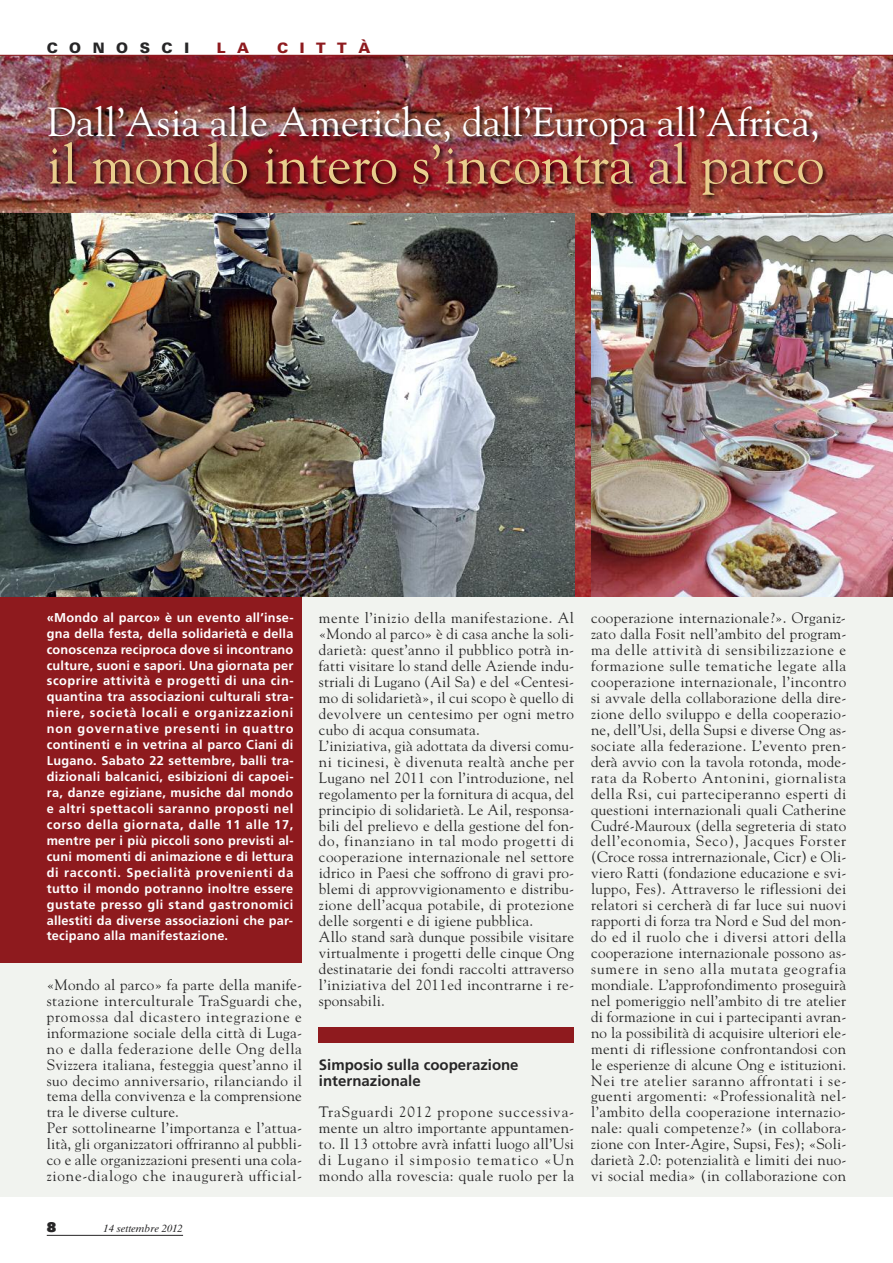
<style>
.page{position:relative;width:893px;height:1263px;background:#fff}
.page>*{position:absolute;margin:0;border:0;box-sizing:border-box;transform-origin:0 0}
.t1{font:55.5px "Goudy";color:#e9cd8d}
.t2{font:40.5px "Goudy";color:#fff}
.t3{font:15px/15.9px "Goudy";letter-spacing:.015em;color:#272627}
.t4{font:700 15px/15.9px "Frutiger";color:#272627}
.t5{font:900 14.4px "Univers";letter-spacing:.8em;color:#272627}
.t6{font:900 14.4px "Univers";letter-spacing:.8em;color:#8e1a1e}
.t7{font:900 13.5px "Univers";color:#272627}
.t8{font:700 12.75px/15.9px "Frutiger";letter-spacing:.015em;color:#fff;text-align:justify}
.t9{font:italic 10.5px "Times Ten";color:#272627}
</style>
<div class="page">
<hr style="left:47px;top:1235px;width:136px;height:1px;background:#272627">
<div style="left:0;top:55px;width:893px;height:1142px;background:#f1f3ef"></div>
<img style="left:0;top:56px;width:893px;height:540px">
<div style="left:0;top:596px;width:302px;height:367px;background:#8e1a1e"></div>
<hr style="left:0;top:55px;width:893px;height:1px;background:#8e1a1e">
<img style="left:23px;top:91px;width:853px;height:138px">
<img style="left:0;top:214px;width:574px;height:382px">
<img style="left:591px;top:214px;width:302px;height:382px">
<div style="left:319px;top:1026px;width:255px;height:16px;background:#8e1a1e"></div>
<p class="t5" style="left:47px;top:43px;width:144px">CONOSCI</p>
<p class="t6" style="left:217px;top:43px;width:34px">L A</p>
<p class="t6" style="left:277px;top:43px;width:95px">CITTÀ</p>
<h2 class="t2" style="left:47px;top:98px;width:774px">Dall’Asia alle Americhe, dall’Europa all’Africa,</h2>
<h1 class="t1" style="left:47px;top:132px;width:779px">il mondo intero s’incontra al parco</h1>
<p class="t8" style="left:47px;top:610px;width:248px">«Mondo al parco» è un evento all’inse&shy;gna della festa, della solidarietà e della conoscenza reciproca dove si incontrano culture, suoni e sapori. Una giornata per scoprire attività e progetti di una cin&shy;quantina tra associazioni culturali stra&shy;niere, società locali e organizzazioni non governative presenti in quattro continenti e in vetrina al parco Ciani di Lugano. Sabato 22 settembre, balli tra&shy;dizionali balcanici, esibizioni di capoei&shy;ra, danze egiziane, musiche dal mondo e altri spettacoli saranno proposti nel corso della giornata, dalle 11 alle 17, mentre per i più piccoli sono previsti al&shy;cuni momenti di animazione e di lettura di racconti. Specialità provenienti da tutto il mondo potranno inoltre essere gustate presso gli stand gastronomici allestiti da diverse associazioni che par&shy;tecipano alla manifestazione.</p>
<p class="t3" style="left:47px;top:977px;width:257px">«Mondo al parco» fa parte della manife&shy;stazione interculturale TraSguardi che, promossa dal dicastero integrazione e informazione sociale della città di Luga&shy;no e dalla federazione delle Ong della Svizzera italiana, festeggia quest’anno il suo decimo anniversario, rilanciando il tema della convivenza e la comprensione tra le diverse culture.<br>Per sottolinearne l’importanza e l’attua&shy;lità, gli organizzatori offriranno al pubbli&shy;co e alle organizzazioni presenti una cola&shy;zione-dialogo che inaugurerà ufficial-</p>
<p class="t7" style="left:47px;top:1222px;width:11px">8</p>
<p class="t9" style="left:104px;top:1225px;width:81px">14 settembre 2012</p>
<p class="t3" style="left:319px;top:610px;width:257px">mente l’inizio della manifestazione. Al «Mondo al parco» è di casa anche la soli&shy;darietà: quest’anno il pubblico potrà in&shy;fatti visitare lo stand delle Aziende indu&shy;striali di Lugano (Ail Sa) e del «Centesi&shy;mo di solidarietà», il cui scopo è quello di devolvere un centesimo per ogni metro cubo di acqua consumata.<br>L’iniziativa, già adottata da diversi comu&shy;ni ticinesi, è divenuta realtà anche per Lugano nel 2011 con l’introduzione, nel regolamento per la fornitura di acqua, del principio di solidarietà. Le Ail, responsa&shy;bili del prelievo e della gestione del fon&shy;do, finanziano in tal modo progetti di cooperazione internazionale nel settore idrico in Paesi che soffrono di gravi pro&shy;blemi di approvvigionamento e distribu&shy;zione dell’acqua potabile, di protezione delle sorgenti e di igiene pubblica.<br>Allo stand sarà dunque possibile visitare virtualmente i progetti delle cinque Ong destinatarie dei fondi raccolti attraverso l’iniziativa del 2011ed incontrarne i re&shy;sponsabili.</p>
<p class="t4" style="left:319px;top:1058px;width:201px">Simposio sulla cooperazione internazionale</p>
<p class="t3" style="left:319px;top:1104px;width:257px;text-align:justify">TraSguardi 2012 propone successiva&shy;mente un altro importante appuntamen&shy;to. Il 13 ottobre avrà infatti luogo all’Usi di Lugano il simposio tematico «Un mondo alla rovescia: quale ruolo per la</p>
<p class="t3" style="left:591px;top:610px;width:257px;text-align:justify">cooperazione internazionale?». Organiz&shy;zato dalla Fosit nell’ambito del program&shy;ma delle attività di sensibilizzazione e formazione sulle tematiche legate alla cooperazione internazionale, l’incontro si avvale della collaborazione della dire&shy;zione dello sviluppo e della cooperazio&shy;ne, dell’Usi, della Supsi e diverse Ong as&shy;sociate alla federazione. L’evento pren&shy;derà avvio con la tavola rotonda, mode&shy;rata da Roberto Antonini, giornalista della Rsi, cui parteciperanno esperti di questioni internazionali quali Catherine Cudré-Mauroux (della segreteria di stato dell’economia, Seco), Jacques Forster (Croce rossa intrernazionale, Cicr) e Oli&shy;viero Ratti (fondazione educazione e svi&shy;luppo, Fes). Attraverso le riflessioni dei relatori si cercherà di far luce sui nuovi rapporti di forza tra Nord e Sud del mon&shy;do ed il ruolo che i diversi attori della cooperazione internazionale possono as&shy;sumere in seno alla mutata geografia mondiale. L’approfondimento proseguirà nel pomeriggio nell’ambito di tre atelier di formazione in cui i partecipanti avran&shy;no la possibilità di acquisire ulteriori ele&shy;menti di riflessione confrontandosi con le esperienze di alcune Ong e istituzioni.<br>Nei tre atelier saranno affrontati i se&shy;guenti argomenti: «Professionalità nel&shy;l’ambito della cooperazione internazio&shy;nale: quali competenze?» (in collabora&shy;zione con Inter-Agire, Supsi, Fes); «Soli&shy;darietà 2.0: potenzialità e limiti dei nuo&shy;vi social media» (in collaborazione con</p>
</div>
